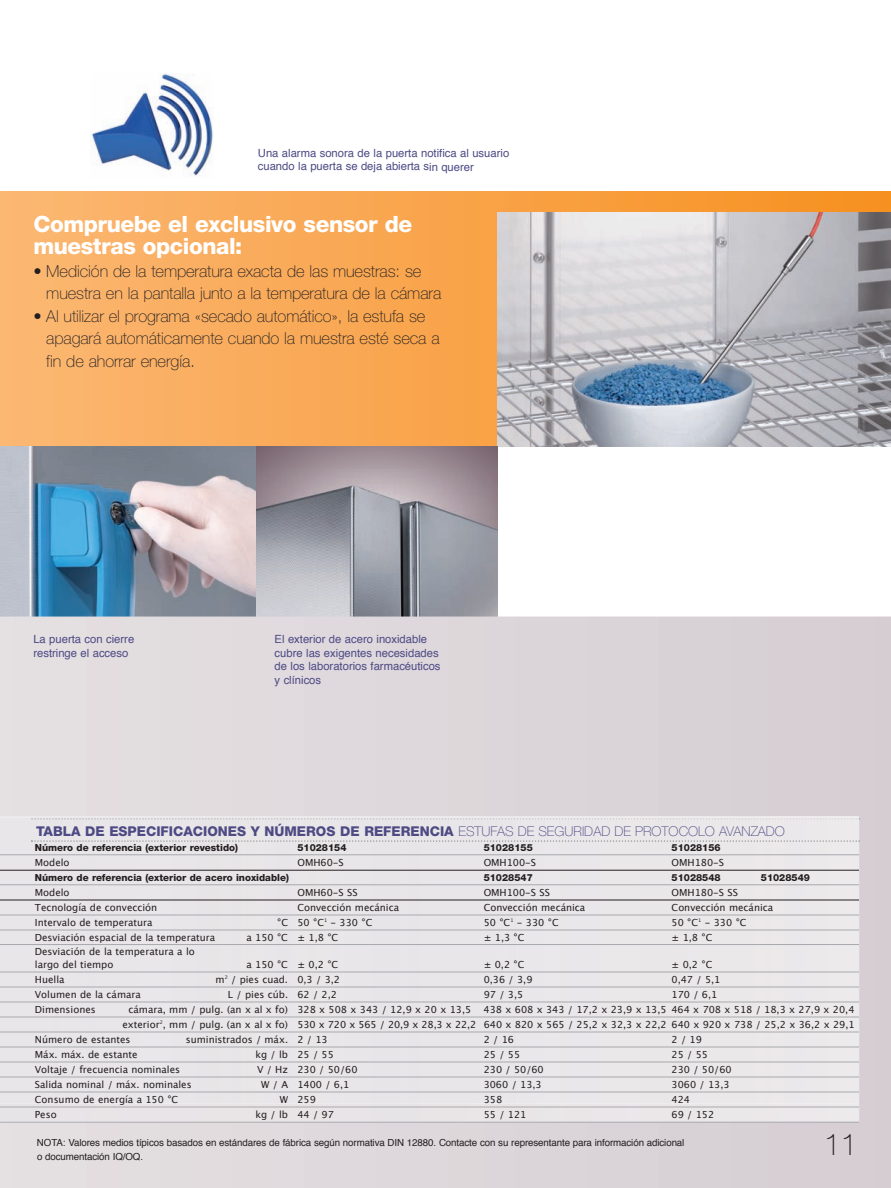
<style>
.page{position:relative;width:891px;height:1188px;background:#fff}
.page>*{position:absolute;margin:0;border:0;box-sizing:border-box;transform-origin:0 0}
.t1{font:100 30px "Helvetica Neue";color:#231f20}
.t2{font:800 22.5px/22.5px "Helvetica Neue";letter-spacing:-.02em;color:#fff}
.t3{font:100 16.5px/22.5px "Helvetica Neue";letter-spacing:-.005em;color:#231f20}
.t4{font:800 13.5px "Helvetica Neue";color:#4d4a84}
.t5{font:11.25px/13.5px "Helvetica";color:#4d4a84}
.t6{font:9.75px/13.5px "Lucida Grande";color:#231f20}
.t7{font:9.75px/13.5px "Helvetica";letter-spacing:-.01em;color:#231f20}
.t8{font:800 9.75px "Helvetica Neue";color:#231f20}
.s1{font-size:18px}
.s2{font-weight:100}
</style>
<div class="page">
<img style="left:0;top:191px;width:891px;height:255px">
<img style="left:497px;top:213px;width:394px;height:233px">
<img style="left:1px;top:446px;width:255px;height:171px">
<svg style="left:256px;top:446px;width:241px;height:24px;background:#94838b"></svg>
<img style="left:256px;top:470px;width:241px;height:147px">
<img style="left:90px;top:73px;width:123px;height:104px">
<div style="left:0;top:817px;width:859px;height:286px;background:#e9e6e9"></div>
<img style="left:31px;top:818px;width:828px;height:2px">
<hr style="left:0;top:854px;width:859px;height:1px;background:#a8a9ad">
<hr style="left:0;top:870px;width:859px;height:1px;background:#231f20">
<hr style="left:0;top:884px;width:859px;height:1px;background:#a8a9ad">
<hr style="left:0;top:900px;width:859px;height:1px;background:#231f20">
<hr style="left:0;top:915px;width:859px;height:1px;background:#a8a9ad">
<hr style="left:0;top:930px;width:859px;height:1px;background:#a8a9ad">
<hr style="left:0;top:944px;width:859px;height:1px;background:#a8a9ad">
<hr style="left:0;top:972px;width:859px;height:1px;background:#a8a9ad">
<hr style="left:0;top:987px;width:859px;height:1px;background:#a8a9ad">
<hr style="left:0;top:1002px;width:859px;height:1px;background:#a8a9ad">
<hr style="left:0;top:1017px;width:859px;height:1px;background:#a8a9ad">
<hr style="left:0;top:1032px;width:859px;height:1px;background:#a8a9ad">
<hr style="left:0;top:1047px;width:859px;height:1px;background:#a8a9ad">
<hr style="left:0;top:1062px;width:859px;height:1px;background:#a8a9ad">
<hr style="left:0;top:1077px;width:859px;height:1px;background:#a8a9ad">
<hr style="left:0;top:1092px;width:859px;height:1px;background:#a8a9ad">
<hr style="left:0;top:1107px;width:859px;height:1px;background:#a8a9ad">
<hr style="left:0;top:1122px;width:859px;height:1px;background:#a8a9ad">
<svg style="left:31px;top:840px;width:829px;height:2px;background:#d4d2d5"></svg>
<p class="t5" style="left:258px;top:147px;width:253px">Una alarma sonora de la puerta notifica al usuario cuando la puerta se deja abierta sin querer</p>
<h2 class="t2" style="left:33px;top:215px;width:380px">Compruebe el exclusivo sensor de muestras opcional:</h2>
<h3 class="t3" style="left:46px;top:261px;width:396px;text-indent:-13px">• Medición de la temperatura exacta de las muestras: se muestra en la pantalla junto a la temperatura de la cámara</h3>
<h3 class="t3" style="left:46px;top:306px;width:395px;text-indent:-13px">• Al utilizar el programa «secado automático», la estufa se apagará automáticamente cuando la muestra esté seca a fin de ahorrar energía<span class="s1">.</span></h3>
<p class="t5" style="left:33px;top:634px;width:102px">La puerta con cierre restringe el acceso</p>
<p class="t5" style="left:275px;top:633px;width:168px">El exterior de acero inoxidable cubre las exigentes necesidades de los laboratorios farmacéuticos y clínicos</p>
<h3 class="t4" style="left:36px;top:827px;width:750px">TABLA DE ESPECIFICACIONES Y NÚMEROS DE REFERENCIA <span class="s2">ESTUFAS DE SEGURIDAD DE PROTOCOLO AVANZADO</span></h3>
<p class="t8" style="left:35px;top:844px;width:205px">Número de referencia (exterior revestido)</p>
<p class="t8" style="left:297px;top:844px;width:51px">51028154</p>
<p class="t8" style="left:484px;top:844px;width:51px">51028155</p>
<p class="t8" style="left:672px;top:844px;width:51px">51028156</p>
<p class="t6" style="left:35px;top:856px;width:36px">Modelo</p>
<p class="t6" style="left:297px;top:856px;width:48px">OMH60-S</p>
<p class="t6" style="left:484px;top:856px;width:54px">OMH100-S</p>
<p class="t6" style="left:672px;top:856px;width:54px">OMH180-S</p>
<p class="t8" style="left:35px;top:874px;width:256px">Número de referencia (exterior de acero inoxidable)</p>
<p class="t8" style="left:484px;top:874px;width:51px">51028547</p>
<p class="t8" style="left:672px;top:874px;width:51px">51028548</p>
<p class="t8" style="left:761px;top:874px;width:51px">51028549</p>
<p class="t6" style="left:35px;top:886px;width:36px">Modelo</p>
<p class="t6" style="left:297px;top:886px;width:62px">OMH60-S SS</p>
<p class="t6" style="left:484px;top:886px;width:68px">OMH100-S SS</p>
<p class="t6" style="left:672px;top:886px;width:68px">OMH180-S SS</p>
<p class="t6" style="left:35px;top:901px;width:124px">Tecnología de convección</p>
<p class="t6" style="left:297px;top:901px;width:103px">Convección mecánica</p>
<p class="t6" style="left:484px;top:901px;width:103px">Convección mecánica</p>
<p class="t6" style="left:672px;top:901px;width:103px">Convección mecánica</p>
<p class="t6" style="left:35px;top:916px;width:119px">Intervalo de temperatura</p>
<p class="t6" style="left:277px;top:916px;width:97px">°C 50 °C<sup>1</sup> - 330 °C</p>
<p class="t6" style="left:484px;top:916px;width:77px">50 °C<sup>1</sup> - 330 °C</p>
<p class="t6" style="left:672px;top:916px;width:77px">50 °C<sup>1</sup> - 330 °C</p>
<p class="t6" style="left:35px;top:931px;width:182px">Desviación espacial de la temperatura</p>
<p class="t6" style="left:246px;top:931px;width:93px">a 150 °C ± 1,8 °C</p>
<p class="t6" style="left:484px;top:931px;width:42px">± 1,3 °C</p>
<p class="t6" style="left:672px;top:931px;width:42px">± 1,8 °C</p>
<p class="t6" style="left:35px;top:944px;width:161px">Desviación de la temperatura a lo largo del tiempo</p>
<p class="t6" style="left:246px;top:958px;width:93px">a 150 °C ± 0,2 °C</p>
<p class="t6" style="left:484px;top:958px;width:42px">± 0,2 °C</p>
<p class="t6" style="left:672px;top:958px;width:42px">± 0,2 °C</p>
<p class="t6" style="left:35px;top:973px;width:31px">Huella</p>
<p class="t6" style="left:216px;top:973px;width:126px">m<sup>2</sup> / pies cuad. 0,3 / 3,2</p>
<p class="t6" style="left:484px;top:973px;width:50px">0,36 / 3,9</p>
<p class="t6" style="left:672px;top:973px;width:50px">0,47 / 5,1</p>
<p class="t6" style="left:35px;top:988px;width:107px">Volumen de la cámara</p>
<p class="t6" style="left:228px;top:988px;width:111px">L / pies cúb. 62 / 2,2</p>
<p class="t6" style="left:484px;top:988px;width:41px">97 / 3,5</p>
<p class="t6" style="left:672px;top:988px;width:47px">170 / 6,1</p>
<p class="t6" style="left:35px;top:1003px;width:62px">Dimensiones</p>
<p class="t6" style="left:129px;top:1003px;width:344px">cámara, mm / pulg. (an x al x fo) 328 x 508 x 343 / 12,9 x 20 x 13,5</p>
<p class="t6" style="left:484px;top:1003px;width:372px">438 x 608 x 343 / 17,2 x 23,9 x 13,5 464 x 708 x 518 / 18,3 x 27,9 x 20,4</p>
<p class="t6" style="left:122px;top:1018px;width:734px">exterior<sup>2</sup>, mm / pulg. (an x al x fo) 530 x 720 x 565 / 20,9 x 28,3 x 22,2 640 x 820 x 565 / 25,2 x 32,3 x 22,2 640 x 920 x 738 / 25,2 x 36,2 x 29,1</p>
<p class="t6" style="left:35px;top:1033px;width:97px">Número de estantes</p>
<p class="t6" style="left:186px;top:1033px;width:144px">suministrados / máx. 2 / 13</p>
<p class="t6" style="left:484px;top:1033px;width:32px">2 / 16</p>
<p class="t6" style="left:672px;top:1033px;width:32px">2 / 19</p>
<p class="t6" style="left:35px;top:1048px;width:104px">Máx. máx. de estante</p>
<p class="t6" style="left:255px;top:1048px;width:80px">kg / lb 25 / 55</p>
<p class="t6" style="left:484px;top:1048px;width:38px">25 / 55</p>
<p class="t6" style="left:672px;top:1048px;width:38px">25 / 55</p>
<p class="t6" style="left:35px;top:1063px;width:147px">Voltaje / frecuencia nominales</p>
<p class="t6" style="left:257px;top:1063px;width:102px">V / Hz 230 / 50/60</p>
<p class="t6" style="left:484px;top:1063px;width:62px">230 / 50/60</p>
<p class="t6" style="left:672px;top:1063px;width:62px">230 / 50/60</p>
<p class="t6" style="left:35px;top:1078px;width:158px">Salida nominal / máx. nominales</p>
<p class="t6" style="left:261px;top:1078px;width:90px">W / A 1400 / 6,1</p>
<p class="t6" style="left:484px;top:1078px;width:60px">3060 / 13,3</p>
<p class="t6" style="left:672px;top:1078px;width:60px">3060 / 13,3</p>
<p class="t6" style="left:35px;top:1093px;width:145px">Consumo de energía a 150 °C</p>
<p class="t6" style="left:280px;top:1093px;width:38px">W 259</p>
<p class="t6" style="left:484px;top:1093px;width:20px">358</p>
<p class="t6" style="left:672px;top:1093px;width:20px">424</p>
<p class="t6" style="left:35px;top:1108px;width:23px">Peso</p>
<p class="t6" style="left:255px;top:1108px;width:80px">kg / lb 44 / 97</p>
<p class="t6" style="left:484px;top:1108px;width:44px">55 / 121</p>
<p class="t6" style="left:672px;top:1108px;width:44px">69 / 152</p>
<p class="t7" style="left:37px;top:1137px;width:649px">NOTA: Valores medios típicos basados en estándares de fábrica según normativa DIN 12880. Contacte con su representante para información adicional o documentación IQ/OQ.</p>
<h1 class="t1" style="left:824px;top:1133px;width:35px">11</h1>
</div>
